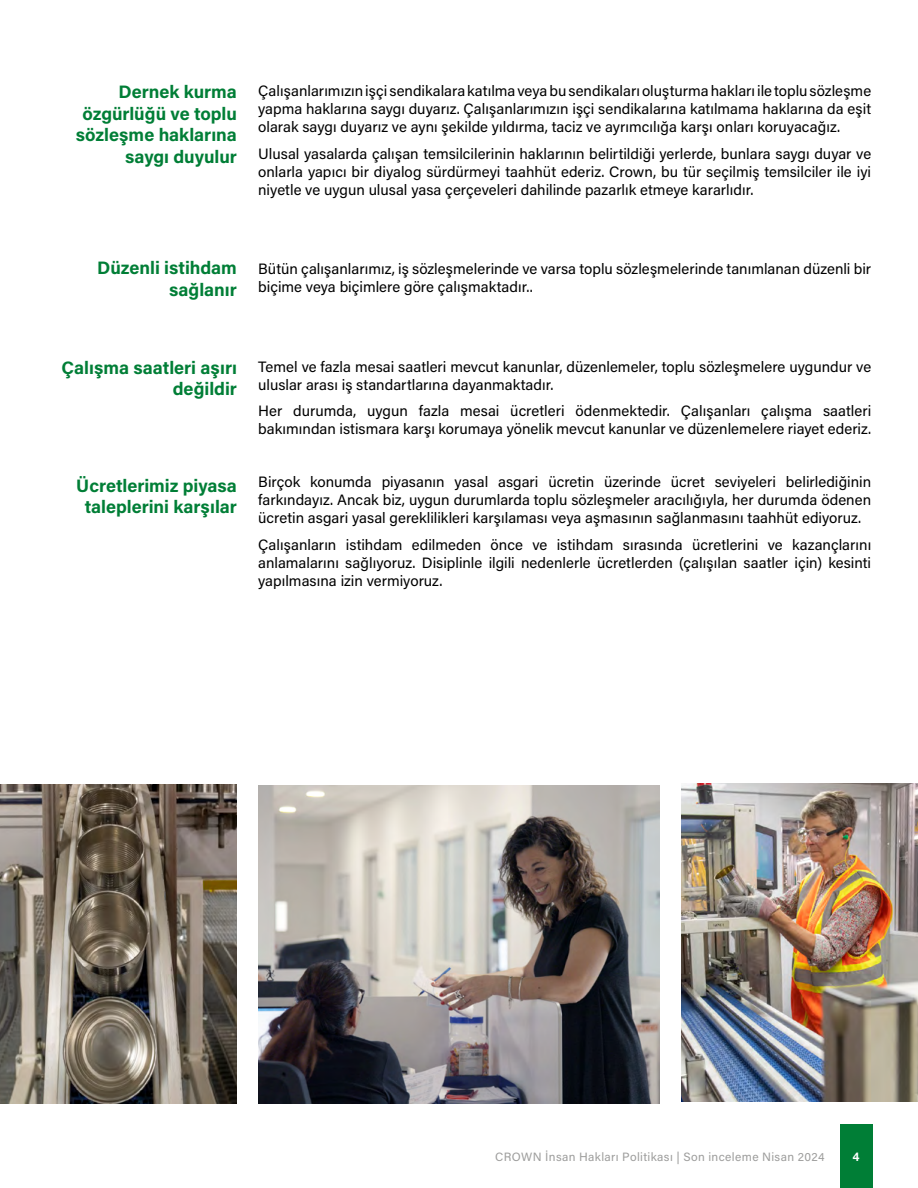
<style>
.page{position:relative;width:918px;height:1188px;background:#fff}
.page>*{position:absolute;margin:0;border:0;box-sizing:border-box;transform-origin:0 0}
.t1{font:700 18px/21.6px "Acumin Pro";color:#007e36;text-align:right}
.t2{font:15px/18px "Acumin Pro";color:#000;text-align:justify}
.t3{font:12px "Acumin Pro";letter-spacing:.03em;color:#9d9d9c}
.t4{font:700 12px "Helvetica Neue LT Std";color:#fff}
</style>
<div class="page">
<div style="left:840px;top:1124px;width:33px;height:64px;background:#007e36"></div>
<img style="left:681px;top:783px;width:237px;height:319px">
<img style="left:258px;top:785px;width:402px;height:318px">
<img style="left:0;top:785px;width:237px;height:318px">
<p class="t1" style="left:76px;top:80px;width:163px">Dernek kurma özgürlüğü ve toplu sözleşme haklarına saygı duyulur</p>
<p class="t2" style="left:258px;top:81px;width:615px">Çalışanlarımızın işçi sendikalara katılma veya bu sendikaları oluşturma hakları ile toplu sözleşme yapma haklarına saygı duyarız. Çalışanlarımızın işçi sendikalarına katılmama haklarına da eşit olarak saygı duyarız ve aynı şekilde yıldırma, taciz ve ayrımcılığa karşı onları koruyacağız.</p>
<p class="t2" style="left:258px;top:144px;width:615px">Ulusal yasalarda çalışan temsilcilerinin haklarının belirtildiği yerlerde, bunlara saygı duyar ve onlarla yapıcı bir diyalog sürdürmeyi taahhüt ederiz. Crown, bu tür seçilmiş temsilciler ile iyi niyetle ve uygun ulusal yasa çerçeveleri dahilinde pazarlık etmeye kararlıdır.</p>
<p class="t1" style="left:97px;top:256px;width:141px">Düzenli istihdam sağlanır</p>
<p class="t2" style="left:258px;top:259px;width:615px">Bütün çalışanlarımız, iş sözleşmelerinde ve varsa toplu sözleşmelerinde tanımlanan düzenli bir biçime veya biçimlere göre çalışmaktadır..</p>
<p class="t1" style="left:61px;top:356px;width:177px">Çalışma saatleri aşırı değildir</p>
<p class="t1" style="left:76px;top:474px;width:162px;text-align:center">Ücretlerimiz piyasa taleplerini karşılar</p>
<p class="t2" style="left:258px;top:357px;width:615px">Temel ve fazla mesai saatleri mevcut kanunlar, düzenlemeler, toplu sözleşmelere uygundur ve uluslar arası iş standartlarına dayanmaktadır.</p>
<p class="t2" style="left:258px;top:401px;width:615px">Her durumda, uygun fazla mesai ücretleri ödenmektedir. Çalışanları çalışma saatleri bakımından istismara karşı korumaya yönelik mevcut kanunlar ve düzenlemelere riayet ederiz.</p>
<p class="t2" style="left:258px;top:472px;width:614px">Birçok konumda piyasanın yasal asgari ücretin üzerinde ücret seviyeleri belirlediğinin farkındayız. Ancak biz, uygun durumlarda toplu sözleşmeler aracılığıyla, her durumda ödenen ücretin asgari yasal gereklilikleri karşılaması veya aşmasının sağlanmasını taahhüt ediyoruz.</p>
<p class="t2" style="left:258px;top:535px;width:615px">Çalışanların istihdam edilmeden önce ve istihdam sırasında ücretlerini ve kazançlarını anlamalarını sağlıyoruz. Disiplinle ilgili nedenlerle ücretlerden (çalışılan saatler için) kesinti yapılmasına izin vermiyoruz.</p>
<p class="t3" style="left:495px;top:1149px;width:331px">CROWN İnsan Hakları Politikası | Son inceleme Nisan 2024</p>
<p class="t4" style="left:853px;top:1150px;width:8px">4</p>
</div>
